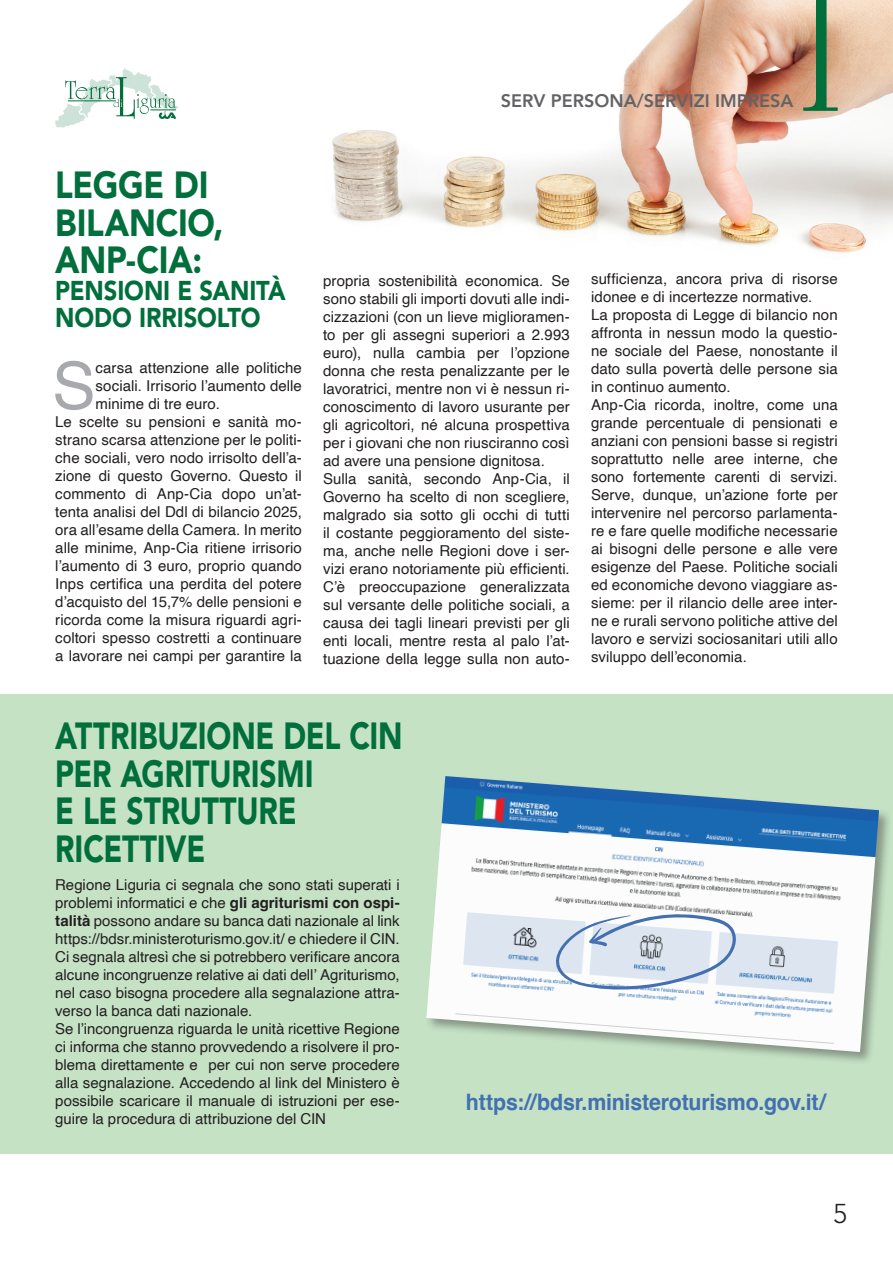
<style>
.page{position:relative;width:893px;height:1263px;background:#fff}
.page>*{position:absolute;margin:0;border:0;box-sizing:border-box;transform-origin:0 0}
.t1{font:65.25px "Helvetica";color:#a8a9ad}
.Corpo_del_testo{font:900 37.5px/37.5px "Avenir LT Std";letter-spacing:-.01em;color:#006f3c;scale:.8 1}
.Corpo_del_testo-2{font:900 37.5px/37.5px "Avenir LT Std";letter-spacing:-.01em;color:#006f3c;scale:.88 1}
.Corpo_del_testo-3{font:900 27px/27px "Avenir LT Std";letter-spacing:-.005em;color:#006f3c;scale:.88 1}
.t2{font:300 27px "Avenir LT Std";color:#231f20}
.t3{font:700 22.5px "Helvetica";letter-spacing:-.01em;color:#4270b0;scale:.95 1}
.t4{font:800 18px "Avenir LT Std";color:#636366}
.t5{font:15px/18px "Helvetica";color:#231f20;text-align:justify}
.s1{font-weight:700}
</style>
<div class="page">
<img style="left:332px;top:0;width:561px;height:253px">
<div style="left:0;top:694px;width:893px;height:459px;background:#c5e2c5"></div>
<svg style="left:55px;top:68px;width:123px;height:60px"></svg>
<svg style="left:803px;top:0;width:35px;height:111px;background:#929872"></svg>
<div style="left:425px;top:774px;width:468px;height:292px;background:#231f20;opacity:.4"></div>
<img style="left:426px;top:776px;width:453px;height:276px">
<svg style="left:550px;top:911px;width:189px;height:79px;background:#d4deea"></svg>
<p class="t4" style="left:501px;top:90px;width:294px">SERV PERSONA/SERVIZI IMPRESA</p>
<p class="Corpo_del_testo-2" style="left:55px;top:166px;width:193px">LEGGE DI<br>BILANCIO,<br>ANP-CIA:</p>
<p class="Corpo_del_testo-3" style="left:55px;top:277px;width:263px">PENSIONI E SANITÀ<br>NODO IRRISOLTO</p>
<p class="t1" style="left:52px;top:335px;width:45px">S</p>
<p class="t5" style="left:96px;top:359px;width:208px">carsa attenzione alle politiche sociali. Irrisorio l’aumento delle minime di tre euro.</p>
<p class="t5" style="left:55px;top:413px;width:248px">Le scelte su pensioni e sanità mo&shy;strano scarsa attenzione per le politi&shy;che sociali, vero nodo irrisolto dell’a&shy;zione di questo Governo. Questo il commento di Anp-Cia dopo un’at&shy;tenta analisi del Ddl di bilancio 2025, ora all’esame della Camera. In merito alle minime, Anp-Cia ritiene irrisorio l’aumento di 3 euro, proprio quando Inps certifica una perdita del potere d’acquisto del 15,7% delle pensioni e ricorda come la misura riguardi agri&shy;coltori spesso costretti a continuare a lavorare nei campi per garantire la</p>
<p class="t5" style="left:323px;top:272px;width:248px">propria sostenibilità economica. Se sono stabili gli importi dovuti alle indi&shy;cizzazioni (con un lieve miglioramen&shy;to per gli assegni superiori a 2.993 euro), nulla cambia per l’opzione donna che resta penalizzante per le lavoratrici, mentre non vi è nessun ri&shy;conoscimento di lavoro usurante per gli agricoltori, né alcuna prospettiva per i giovani che non riusciranno così ad avere una pensione dignitosa.</p>
<p class="t5" style="left:323px;top:470px;width:248px">Sulla sanità, secondo Anp-Cia, il Governo ha scelto di non scegliere, malgrado sia sotto gli occhi di tutti il costante peggioramento del siste&shy;ma, anche nelle Regioni dove i ser&shy;vizi erano notoriamente più efficienti.<br>C’è preoccupazione generalizzata sul versante delle politiche sociali, a causa dei tagli lineari previsti per gli enti locali, mentre resta al palo l’at&shy;tuazione della legge sulla non auto-</p>
<p class="t5" style="left:591px;top:270px;width:248px">sufficienza, ancora priva di risorse idonee e di incertezze normative.</p>
<p class="t5" style="left:591px;top:306px;width:248px">La proposta di Legge di bilancio non affronta in nessun modo la questio&shy;ne sociale del Paese, nonostante il dato sulla povertà delle persone sia in continuo aumento.</p>
<p class="t5" style="left:591px;top:396px;width:248px">Anp-Cia ricorda, inoltre, come una grande percentuale di pensionati e anziani con pensioni basse si registri soprattutto nelle aree interne, che sono fortemente carenti di servizi.<br>Serve, dunque, un’azione forte per intervenire nel percorso parlamenta&shy;re e fare quelle modifiche necessarie ai bisogni delle persone e alle vere esigenze del Paese. Politiche sociali ed economiche devono viaggiare as&shy;sieme: per il rilancio delle aree inter&shy;ne e rurali servono politiche attive del lavoro e servizi sociosanitari utili allo sviluppo dell’economia.</p>
<p class="Corpo_del_testo" style="left:55px;top:717px;width:436px">ATTRIBUZIONE DEL CIN<br>PER AGRITURISMI</p>
<p class="Corpo_del_testo" style="left:55px;top:792px;width:303px">E LE STRUTTURE<br>RICETTIVE</p>
<p class="t5" style="left:55px;top:877px;width:346px">Regione Liguria ci segnala che sono stati superati i problemi informatici e che <span class="s1">gli agriturismi con ospi&shy;talità</span> possono andare su banca dati nazionale al link https://bdsr.ministeroturismo.gov.it/ e chiedere il CIN.</p>
<p class="t5" style="left:55px;top:949px;width:346px">Ci segnala altresì che si potrebbero verificare ancora alcune incongruenze relative ai dati dell’ Agriturismo, nel caso bisogna procedere alla segnalazione attra&shy;verso la banca dati nazionale.</p>
<p class="t5" style="left:55px;top:1021px;width:346px">Se l’incongruenza riguarda le unità ricettive Regione ci informa che stanno provvedendo a risolvere il pro&shy;blema direttamente e per cui non serve procedere alla segnalazione. Accedendo al link del Ministero è possibile scaricare il manuale di istruzioni per ese&shy;guire la procedura di attribuzione del CIN</p>
<p class="t3" style="left:466px;top:1088px;width:380px">https://bdsr.ministeroturismo.gov.it/</p>
<p class="t2" style="left:833px;top:1198px;width:16px">5</p>
</div>
